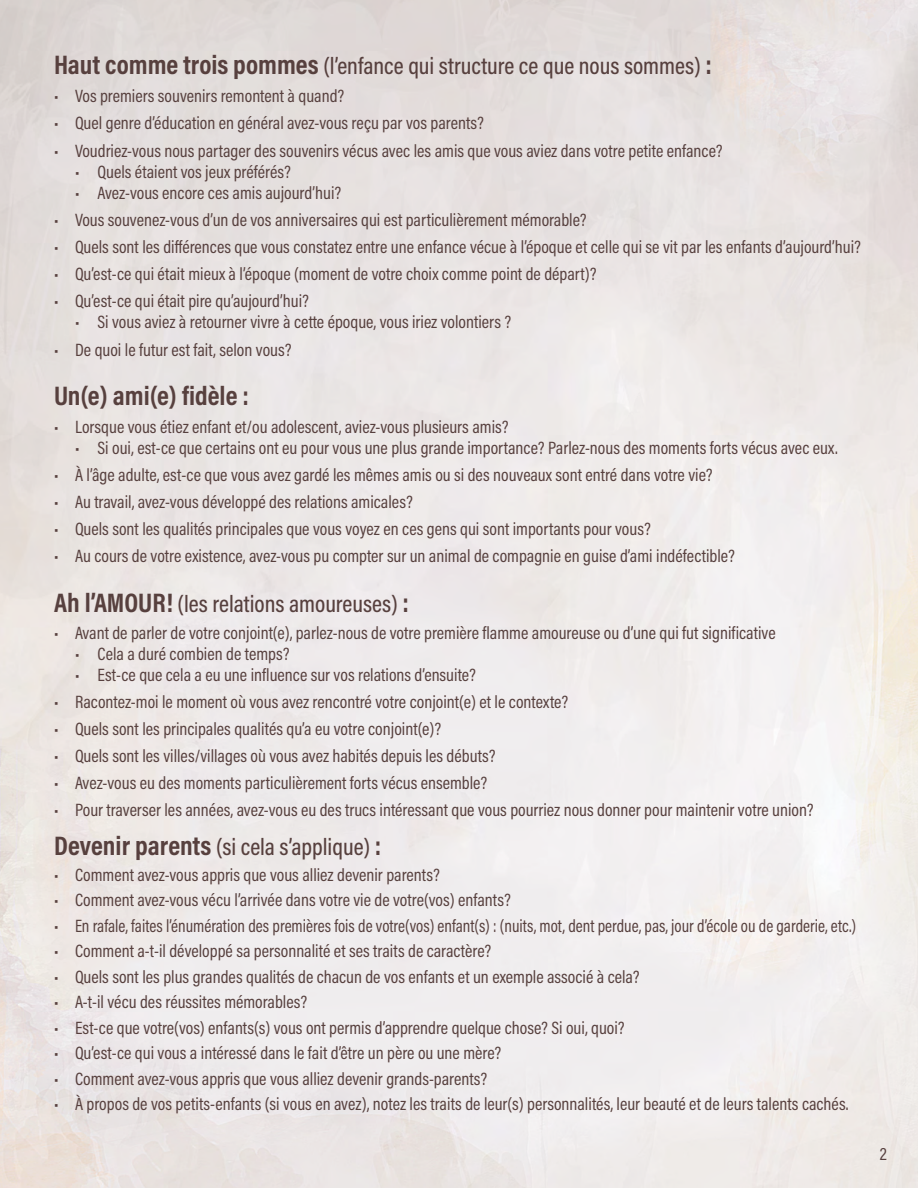
<style>
.page{position:relative;width:918px;height:1188px;background:#fff}
.page>*{position:absolute;margin:0;border:0;box-sizing:border-box;transform-origin:0 0}
.t1{font:700 27px "Acumin Pro Cond";color:#57403e}
.t2{font:500 24px "Acumin Pro Cond";color:#57403e}
.t3{font:18px "Acumin Pro Cond";color:#57403e}
.s1{font-weight:700;font-size:27px}
</style>
<div class="page">
<h2 class="t2" style="left:54px;top:50px;width:659px"><span class="s1">Haut comme trois pommes</span> (l’enfance qui structure ce que nous sommes) <span class="s1">:</span></h2>
<p class="t3" style="left:54px;top:84px;width:292px">• Vos premiers souvenirs remontent à quand?</p>
<p class="t3" style="left:54px;top:112px;width:431px">• Quel genre d’éducation en général avez-vous reçu par vos parents?</p>
<p class="t3" style="left:54px;top:139px;width:670px">• Voudriez-vous nous partager des souvenirs vécus avec les amis que vous aviez dans votre petite enfance?</p>
<p class="t3" style="left:75px;top:160px;width:217px">• Quels étaient vos jeux préférés?</p>
<p class="t3" style="left:75px;top:181px;width:268px">• Avez-vous encore ces amis aujourd’hui?</p>
<p class="t3" style="left:54px;top:208px;width:534px">• Vous souvenez-vous d’un de vos anniversaires qui est particulièrement mémorable?</p>
<p class="t3" style="left:54px;top:235px;width:809px">• Quels sont les différences que vous constatez entre une enfance vécue à l’époque et celle qui se vit par les enfants d’aujourd’hui?</p>
<p class="t3" style="left:54px;top:262px;width:544px">• Qu’est-ce qui était mieux à l’époque (moment de votre choix comme point de départ)?</p>
<p class="t3" style="left:54px;top:289px;width:256px">• Qu’est-ce qui était pire qu’aujourd’hui?</p>
<p class="t3" style="left:75px;top:310px;width:438px">• Si vous aviez à retourner vivre à cette époque, vous iriez volontiers ?</p>
<p class="t3" style="left:54px;top:338px;width:239px">• De quoi le futur est fait, selon vous?</p>
<h1 class="t1" style="left:54px;top:378px;width:196px">Un(e) ami(e) fidèle :</h1>
<p class="t3" style="left:54px;top:415px;width:456px">• Lorsque vous étiez enfant et/ou adolescent, aviez-vous plusieurs amis?</p>
<p class="t3" style="left:75px;top:436px;width:764px">• Si oui, est-ce que certains ont eu pour vous une plus grande importance? Parlez-nous des moments forts vécus avec eux.</p>
<p class="t3" style="left:54px;top:463px;width:660px">• À l’âge adulte, est-ce que vous avez gardé les mêmes amis ou si des nouveaux sont entré dans votre vie?</p>
<p class="t3" style="left:54px;top:490px;width:360px">• Au travail, avez-vous développé des relations amicales?</p>
<p class="t3" style="left:54px;top:517px;width:598px">• Quels sont les qualités principales que vous voyez en ces gens qui sont importants pour vous?</p>
<p class="t3" style="left:54px;top:544px;width:682px">• Au cours de votre existence, avez-vous pu compter sur un animal de compagnie en guise d’ami indéfectible?</p>
<h2 class="t2" style="left:54px;top:588px;width:356px"><span class="s1">Ah l’AMOUR!</span> (les relations amoureuses) <span class="s1">:</span></h2>
<p class="t3" style="left:54px;top:622px;width:723px">• Avant de parler de votre conjoint(e), parlez-nous de votre première flamme amoureuse ou d’une qui fut significative</p>
<p class="t3" style="left:75px;top:643px;width:216px">• Cela a duré combien de temps?</p>
<p class="t3" style="left:75px;top:664px;width:402px">• Est-ce que cela a eu une influence sur vos relations d’ensuite?</p>
<p class="t3" style="left:54px;top:691px;width:516px">• Racontez-moi le moment où vous avez rencontré votre conjoint(e) et le contexte?</p>
<p class="t3" style="left:54px;top:718px;width:389px">• Quels sont les principales qualités qu’a eu votre conjoint(e)?</p>
<p class="t3" style="left:54px;top:745px;width:443px">• Quels sont les villes/villages où vous avez habités depuis les débuts?</p>
<p class="t3" style="left:54px;top:772px;width:435px">• Avez-vous eu des moments particulièrement forts vécus ensemble?</p>
<p class="t3" style="left:54px;top:799px;width:761px">• Pour traverser les années, avez-vous eu des trucs intéressant que vous pourriez nous donner pour maintenir votre union?</p>
<h2 class="t2" style="left:54px;top:832px;width:329px"><span class="s1">Devenir parents</span> (si cela s’applique) <span class="s1">:</span></h2>
<p class="t3" style="left:54px;top:863px;width:387px">• Comment avez-vous appris que vous alliez devenir parents?</p>
<p class="t3" style="left:54px;top:889px;width:458px">• Comment avez-vous vécu l’arrivée dans votre vie de votre(vos) enfants?</p>
<p class="t3" style="left:54px;top:914px;width:804px">• En rafale, faites l’énumération des premières fois de votre(vos) enfant(s) : (nuits, mot, dent perdue, pas, jour d’école ou de garderie, etc.)</p>
<p class="t3" style="left:54px;top:940px;width:439px">• Comment a-t-il développé sa personnalité et ses traits de caractère?</p>
<p class="t3" style="left:54px;top:965px;width:587px">• Quels sont les plus grandes qualités de chacun de vos enfants et un exemple associé à cela?</p>
<p class="t3" style="left:54px;top:991px;width:255px">• A-t-il vécu des réussites mémorables?</p>
<p class="t3" style="left:54px;top:1016px;width:572px">• Est-ce que votre(vos) enfants(s) vous ont permis d’apprendre quelque chose? Si oui, quoi?</p>
<p class="t3" style="left:54px;top:1042px;width:449px">• Qu’est-ce qui vous a intéressé dans le fait d’être un père ou une mère?</p>
<p class="t3" style="left:54px;top:1067px;width:435px">• Comment avez-vous appris que vous alliez devenir grands-parents?</p>
<p class="t3" style="left:54px;top:1093px;width:796px">• À propos de vos petits-enfants (si vous en avez), notez les traits de leur(s) personnalités, leur beauté et de leurs talents cachés.</p>
<p class="t3" style="left:880px;top:1142px;width:9px">2</p>
</div>
